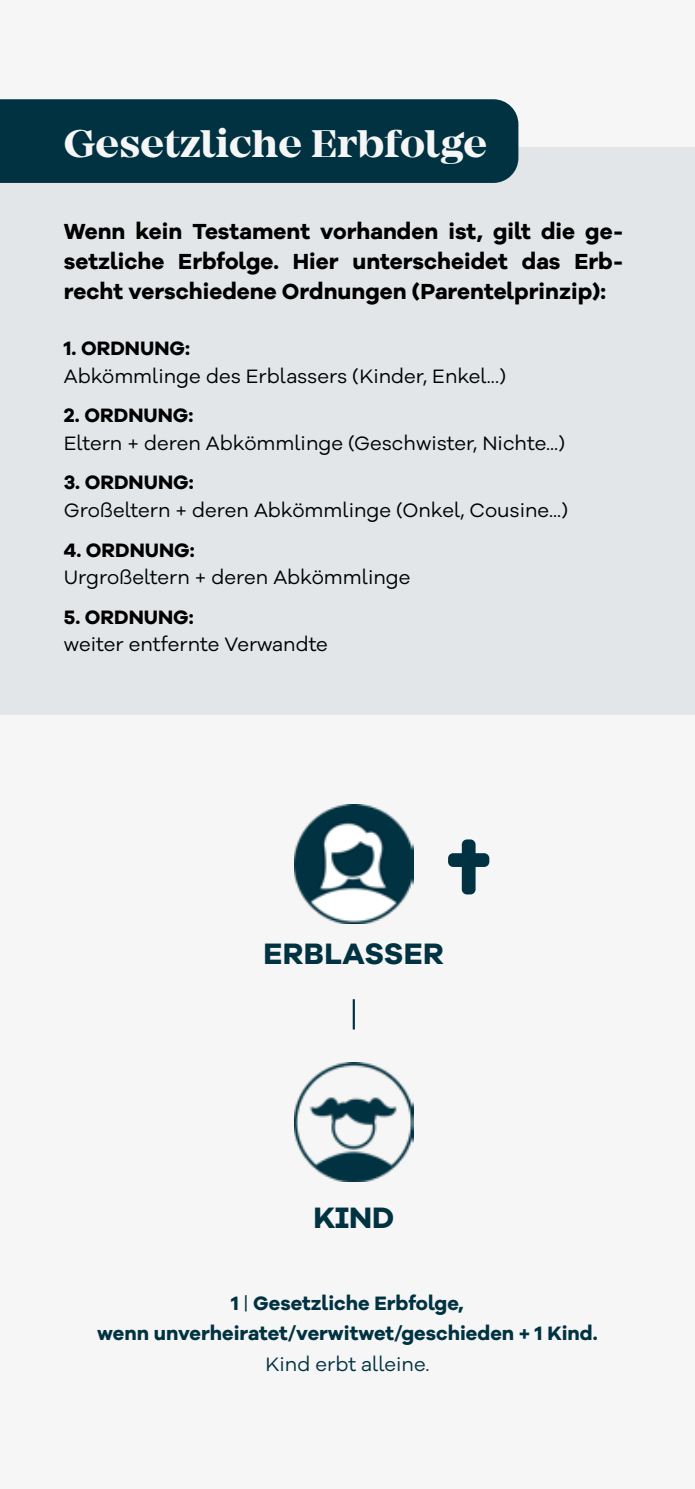
<style>
.page{position:relative;width:695px;height:1489px;background:#fff}
.page>*{position:absolute;margin:0;border:0;box-sizing:border-box;transform-origin:0 0}
.t1{font:700 40px "Mirador";color:#f6f6f6}
.t2{font:700 30.5px "Galano Grotesque Alt";letter-spacing:.01em;color:#003241}
.t3{font:700 22.5px/30px "Galano Grotesque Alt";color:#000;text-align:justify}
.t4{font:20px "Galano Grotesque Alt";color:#000}
.t5{font:700 20px/30px "Galano Grotesque Alt";color:#003241;text-align:center}
.t6{font:700 20px "Galano Grotesque Alt";color:#000}
.t7{font:20px "Galano Grotesque Alt";color:#003241}
.s1{font-weight:400}
</style>
<div class="page">
<div style="left:0;top:0;width:694px;height:1488px;background:#f6f6f6"></div>
<div style="left:0;top:147px;width:694px;height:567px;background:#e2e6e9"></div>
<div style="left:0;top:99px;width:518px;height:84px;background:#003241"></div>
<img style="left:294px;top:804px;width:119px;height:119px">
<img style="left:294px;top:1062px;width:119px;height:118px">
<hr style="left:352px;top:999px;width:3px;height:30px;background:#003241">
<h1 class="t1" style="left:64px;top:120px;width:424px">Gesetzliche Erbfolge</h1>
<p class="t3" style="left:64px;top:215px;width:561px">Wenn kein Testament vorhanden ist, gilt die ge&shy;setzliche Erbfolge. Hier unterscheidet das Erb&shy;recht verschiedene Ordnungen (Parentelprinzip):</p>
<p class="t6" style="left:64px;top:335px;width:128px">1. ORDNUNG:</p>
<p class="t4" style="left:64px;top:363px;width:444px">Abkömmlinge des Erblassers (Kinder, Enkel...)</p>
<p class="t6" style="left:64px;top:402px;width:131px">2. ORDNUNG:</p>
<p class="t4" style="left:64px;top:430px;width:503px">Eltern + deren Abkömmlinge (Geschwister, Nichte...)</p>
<p class="t6" style="left:64px;top:469px;width:131px">3. ORDNUNG:</p>
<p class="t4" style="left:64px;top:497px;width:506px">Großeltern + deren Abkömmlinge (Onkel, Cousine...)</p>
<p class="t6" style="left:64px;top:536px;width:132px">4. ORDNUNG:</p>
<p class="t4" style="left:64px;top:564px;width:348px">Urgroßeltern + deren Abkömmlinge</p>
<p class="t6" style="left:64px;top:604px;width:131px">5. ORDNUNG:</p>
<p class="t4" style="left:64px;top:631px;width:265px">weiter entfernte Verwandte</p>
<h2 class="t2" style="left:263px;top:934px;width:182px">ERBLASSER</h2>
<h2 class="t2" style="left:313px;top:1198px;width:82px">KIND</h2>
<p class="t5" style="left:97px;top:1287px;width:502px">1 <span class="s1">|</span> Gesetzliche Erbfolge,<br>wenn unverheiratet/verwitwet/geschieden + 1 Kind.</p>
<p class="t7" style="left:265px;top:1350px;width:165px">Kind erbt alleine.</p>
</div>
